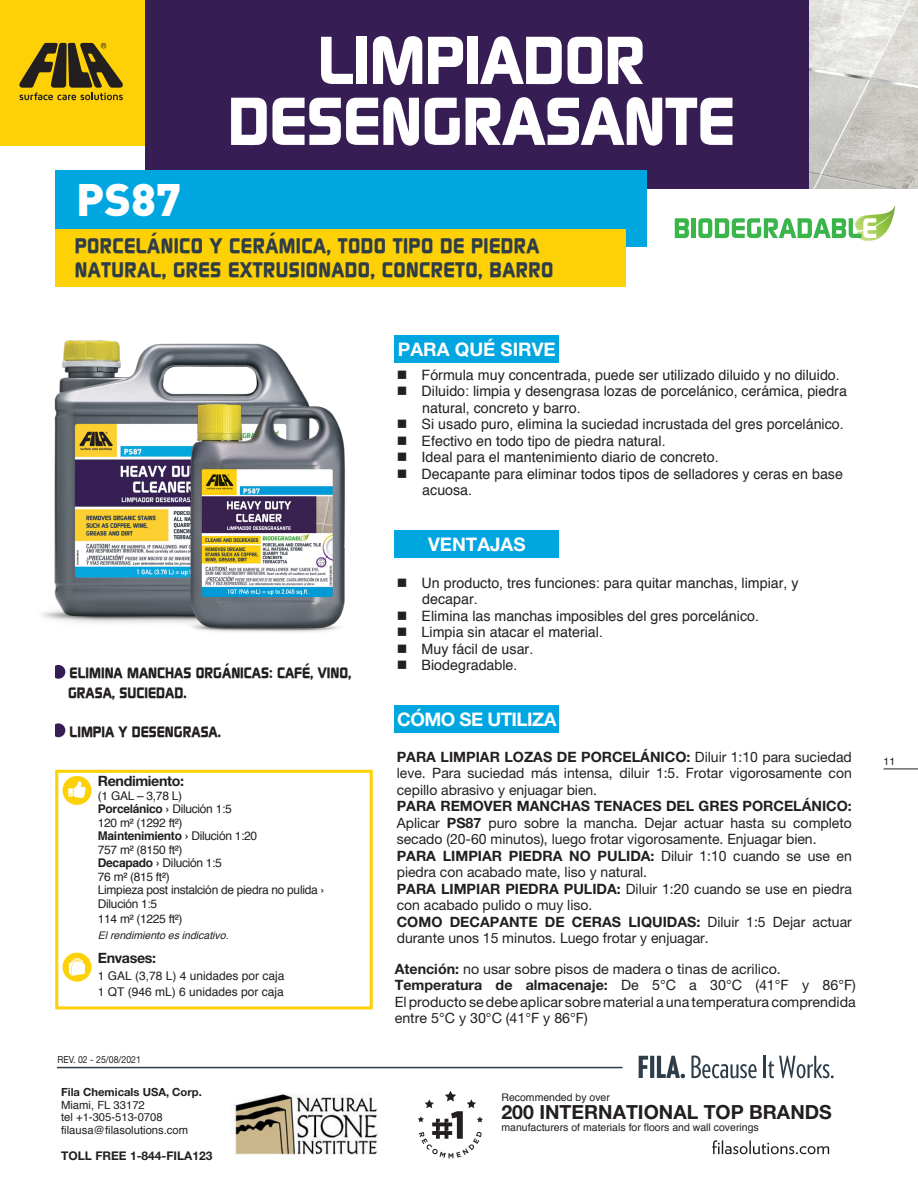
<style>
.page{position:relative;width:918px;height:1188px;background:#fff}
.page>*{position:absolute;margin:0;border:0;box-sizing:border-box;transform-origin:0 0}
.t1{font:700 67.5px/60.9px "Continuum";letter-spacing:-.01em;color:#fff;text-align:center;scale:1.04 1}
.t2{font:900 45px "DIN";color:#fff}
.t3{font:700 21px/24px "Continuum";letter-spacing:.02em;color:#2e3d48}
.t4{font:700 19.5px "Helvetica Neue LT Pro";color:#231f20}
.t5{font:700 18.75px "Helvetica Neue LT Pro";color:#fff}
.t6{font:700 18.75px "Helvetica Neue LT Pro";letter-spacing:-.03em;color:#fff}
.t7{font:700 15px/19.5px "Continuum";color:#231f20}
.t8{font:14.25px/16.5px "Helvetica Neue LT Pro";color:#231f20}
.t9{font:14.25px/16.5px "Helvetica";color:#231f20}
.t10{font:700 14.25px "Helvetica Neue LT Pro";letter-spacing:-.025em;color:#231f20}
.t11{font:12px/13.5px "Helvetica";letter-spacing:-.025em;color:#231f20}
.t12{font:12px/16.5px "Helvetica";color:#231f20}
.t13{font:700 12px "Helvetica Neue LT Pro";color:#231f20}
.t14{font:11.25px/12.8px "Helvetica";color:#231f20}
.t15{font:700 11.25px "Helvetica Neue LT Pro";color:#231f20}
.t16{font:10.5px "Helvetica";color:#231f20}
.t17{font:italic 10.5px "Helvetica";color:#231f20}
.t18{font:9.75px "Helvetica Neue LT Pro";color:#231f20;scale:.9 1}
.s1{font-weight:700}
</style>
<div class="page">
<hr style="left:884px;top:769px;width:34px;height:1px;background:#231f20">
<div style="left:0;top:0;width:145px;height:145px;background:#fed006"></div>
<svg style="left:19px;top:43px;width:104px;height:57px"></svg>
<svg style="left:418px;top:1091px;width:65px;height:67px"></svg>
<img style="left:233px;top:1094px;width:145px;height:61px">
<svg style="left:712px;top:1140px;width:117px;height:14px"></svg>
<svg style="left:639px;top:1056px;width:46px;height:22px"></svg>
<svg style="left:691px;top:1056px;width:66px;height:22px"></svg>
<hr style="left:764px;top:1056px;width:2px;height:22px;background:#2e3d48">
<svg style="left:768px;top:1056px;width:66px;height:22px"></svg>
<hr style="left:57px;top:1067px;width:565px;height:1px;background:#2e3d48">
<div style="left:145px;top:0;width:770px;height:188px;background:#361d54"></div>
<img style="left:809px;top:0;width:109px;height:188px">
<svg style="left:675px;top:218px;width:14px;height:20px"></svg>
<hr style="left:692px;top:218px;width:4px;height:20px;background:#3ab54a">
<svg style="left:698px;top:206px;width:197px;height:35px"></svg>
<img style="left:41px;top:340px;width:254px;height:283px">
<img style="left:152px;top:380px;width:193px;height:252px">
<div style="left:55px;top:170px;width:592px;height:76px;background:#00a6e0"></div>
<div style="left:55px;top:229px;width:571px;height:57px;background:#fed006"></div>
<div style="left:395px;top:335px;width:164px;height:28px;background:#00a6e0"></div>
<div style="left:395px;top:530px;width:164px;height:28px;background:#00a6e0"></div>
<div style="left:395px;top:705px;width:164px;height:28px;background:#00a6e0"></div>
<div style="left:63px;top:776px;width:28px;height:29px;background:#fed006;border-radius:50%"></div>
<svg style="left:68px;top:781px;width:18px;height:17px"></svg>
<div style="left:63px;top:953px;width:28px;height:29px;background:#fed006;border-radius:50%"></div>
<svg style="left:69px;top:958px;width:16px;height:18px"></svg>
<div style="left:55px;top:770px;width:318px;height:239px;border:3px solid #fed006"></div>
<svg style="left:55px;top:665px;width:10px;height:14px"></svg>
<svg style="left:55px;top:723px;width:10px;height:14px"></svg>
<h1 class="t1" style="left:228px;top:27px;width:489px">LIMPIADOR<br>DESENGRASANTE</h1>
<h2 class="t2" style="left:76px;top:169px;width:106px">PS87</h2>
<h3 class="t3" style="left:75px;top:232px;width:480px">PORCELÁNICO Y CERÁMICA, TODO TIPO DE PIEDRA<br>NATURAL, GRES EXTRUSIONADO, CONCRETO, BARRO</h3>
<p class="t7" style="left:68px;top:663px;width:285px">ELIMINA MANCHAS ORGÁNICAS: CAFÉ, VINO,<br>GRASA, SUCIEDAD.</p>
<p class="t7" style="left:70px;top:721px;width:153px">LIMPIA Y DESENGRASA.</p>
<p class="t10" style="left:98px;top:772px;width:88px">Rendimiento:</p>
<p class="t11" style="left:98px;top:789px;width:228px">(1 GAL – 3,78 L)<br><span class="s1">Porcelánico ›</span> Dilución 1:5<br>120 m² (1292 ft²)<br><span class="s1">Maintenimiento ›</span> Dilución 1:20<br>757 m² (8150 ft²)<br><span class="s1">Decapado ›</span> Dilución 1:5<br>76 m² (815 ft²)<br>Limpieza post instalción de piedra no pulida ›<br>Dilución 1:5</p>
<p class="t11" style="left:98px;top:912px;width:86px">114 m² (1225 ft²)</p>
<p class="t17" style="left:98px;top:927px;width:136px">Elrendimientoesindicativo.</p>
<p class="t10" style="left:98px;top:949px;width:60px">Envases:</p>
<p class="t12" style="left:98px;top:968px;width:188px">1 GAL (3,78 L) 4 unidades por caja<br>1 QT (946 mL) 6 unidades por caja</p>
<p class="t18" style="left:58px;top:1053px;width:94px">REV. 02 - 25/08/2021</p>
<p class="t15" style="left:61px;top:1085px;width:142px">Fila Chemicals USA, Corp.</p>
<p class="t14" style="left:61px;top:1099px;width:129px">Miami, FL 33172<br>tel +1-305-513-0708 filausa@filasolutions.com</p>
<p class="t13" style="left:61px;top:1148px;width:153px">TOLL FREE 1-844-FILA123</p>
<h3 class="t5" style="left:398px;top:337px;width:159px">PARA QUÉ SIRVE</h3>
<p class="t9" style="left:422px;top:367px;width:427px">Fórmula muy concentrada, puede ser utilizado diluido y no diluido.<br>Diluido: limpia y desengrasa lozas de porcelánico, cerámica, piedra natural, concreto y barro.<br>Si usado puro, elimina la suciedad incrustada del gres porcelánico.<br>Efectivo en todo tipo de piedra natural.<br>Ideal para el mantenimiento diario de concreto.<br>Decapante para eliminar todos tipos de selladores y ceras en base acuosa.</p>
<h3 class="t5" style="left:428px;top:533px;width:99px">VENTAJAS</h3>
<p class="t9" style="left:422px;top:575px;width:378px">Un producto, tres funciones: para quitar manchas, limpiar, y decapar.<br>Elimina las manchas imposibles del gres porcelánico.<br>Limpia sin atacar el material.<br>Muy fácil de usar.<br>Biodegradable.</p>
<h3 class="t6" style="left:397px;top:708px;width:161px">CÓMO SE UTILIZA</h3>
<p class="t8" style="left:397px;top:748px;width:457px;text-align:justify"><span class="s1">PARA LIMPIAR LOZAS DE PORCELÁNICO:</span> Diluir 1:10 para suciedad leve. Para suciedad más intensa, diluir 1:5. Frotar vigorosamente con cepillo abrasivo y enjuagar bien.</p>
<p class="t8" style="left:397px;top:798px;width:457px"><span class="s1">PARA REMOVER MANCHAS TENACES DEL GRES PORCELÁNICO:<br></span>Aplicar <span class="s1">PS87</span> puro sobre la mancha. Dejar actuar hasta su completo secado (20-60 minutos), luego frotar vigorosamente. Enjuagar bien.<br><span class="s1">PARA LIMPIAR PIEDRA NO PULIDA:</span> Diluir 1:10 cuando se use en piedra con acabado mate, liso y natural.<br><span class="s1">PARA LIMPIAR PIEDRA PULIDA:</span> Diluir 1:20 cuando se use en piedra con acabado pulido o muy liso.<br><span class="s1">COMO DECAPANTE DE CERAS LIQUIDAS:</span> Diluir 1:5 Dejar actuar durante unos 15 minutos. Luego frotar y enjuagar.</p>
<p class="t8" style="left:395px;top:960px;width:463px"><span class="s1">Atención:</span> no usar sobre pisos de madera o tinas de acrilico.<br><span class="s1">Temperatura de almacenaje:</span> De 5°C a 30°C (41°F y 86°F)<br>El producto se debe aplicar sobre material a una temperatura comprendida entre 5°C y 30°C (41°F y 86°F)</p>
<p class="t16" style="left:501px;top:1089px;width:110px">Recommended by over</p>
<h3 class="t4" style="left:501px;top:1100px;width:332px">200 INTERNATIONAL TOP BRANDS</h3>
<p class="t16" style="left:501px;top:1120px;width:259px">manufacturers of materials for floors and wall coverings</p>
<p class="t16" style="left:884px;top:753px;width:13px">11</p>
</div>
